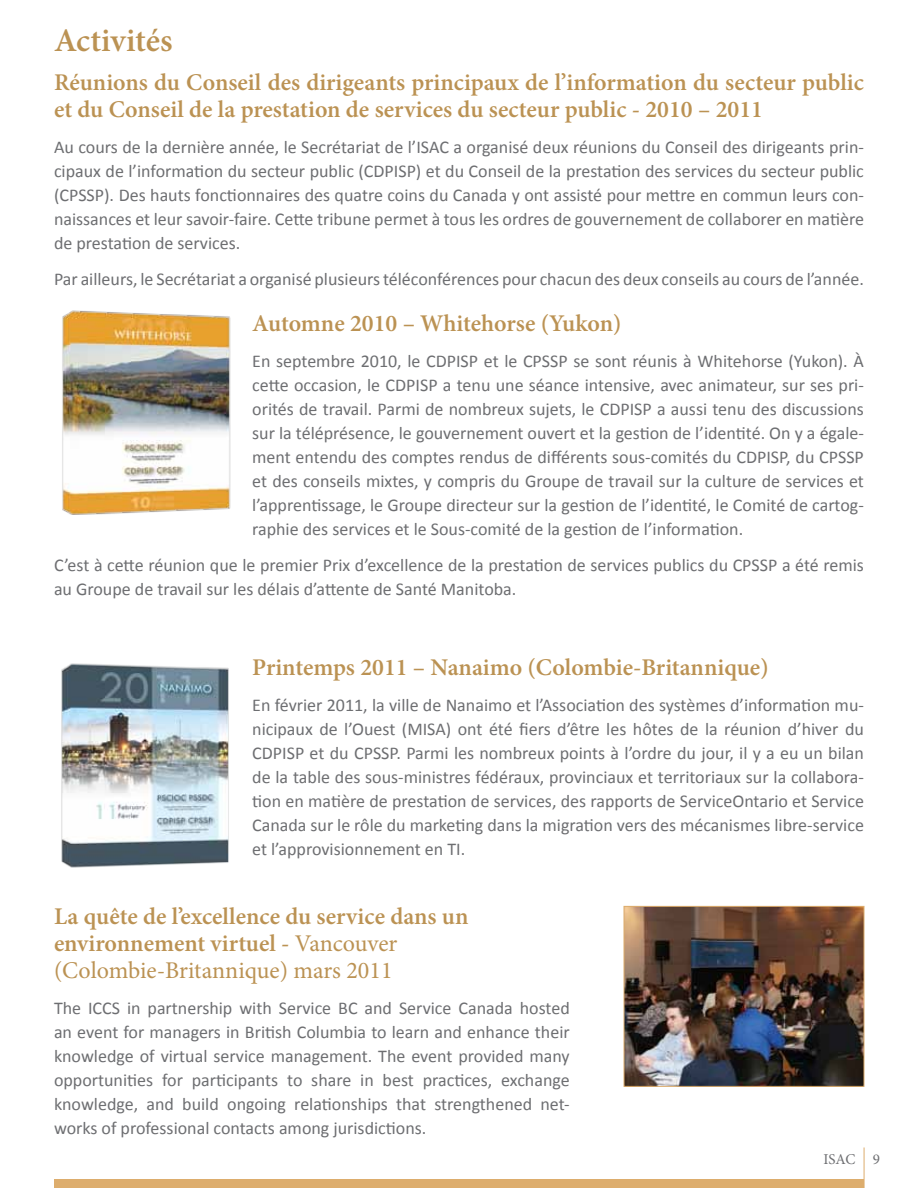
<style>
.page{position:relative;width:918px;height:1188px;background:#fff}
.page>*{position:absolute;margin:0;border:0;box-sizing:border-box;transform-origin:0 0}
.t1{font:600 33px "Minion Pro";color:#bb9253}
.t2{font:600 24px/27px "Minion Pro";color:#bb9253}
.t3{font:18px/24px "Calibri";color:#6d6e71;text-align:justify}
.t4{font:15px "Minion Pro";color:#6d6e71}
.s1{font-weight:400}
</style>
<div class="page">
<img style="left:626px;top:908px;width:236px;height:177px">
<div style="left:624px;top:906px;width:240px;height:181px;border:1px solid #ddad6d"></div>
<img style="left:62px;top:310px;width:169px;height:205px">
<img style="left:61px;top:663px;width:168px;height:205px">
<div style="left:54px;top:1179px;width:810px;height:9px;background:#ddad6d"></div>
<hr style="left:864px;top:1148px;width:1px;height:40px;background:#ddad6d">
<h1 class="t1" style="left:54px;top:18px;width:120px">Activités</h1>
<h2 class="t2" style="left:54px;top:69px;width:811px">Réunions du Conseil des dirigeants principaux de l’information du secteur public et du Conseil de la prestation de services du secteur public - 2010 – 2011</h2>
<p class="t3" style="left:54px;top:134px;width:812px">Au cours de la dernière année, le Secrétariat de l’ISAC a organisé deux réunions du Conseil des dirigeants prin&shy;cipaux de l’information du secteur public (CDPISP) et du Conseil de la prestation des services du secteur public (CPSSP). Des hauts fonctionnaires des quatre coins du Canada y ont assisté pour mettre en commun leurs con&shy;naissances et leur savoir-faire. Cette tribune permet à tous les ordres de gouvernement de collaborer en matière de prestation de services.</p>
<p class="t3" style="left:54px;top:266px;width:811px">Par ailleurs, le Secrétariat a organisé plusieurs téléconférences pour chacun des deux conseils au cours de l’année.</p>
<h2 class="t2" style="left:252px;top:310px;width:371px">Automne 2010 – Whitehorse (Yukon)</h2>
<p class="t3" style="left:252px;top:348px;width:613px">En septembre 2010, le CDPISP et le CPSSP se sont réunis à Whitehorse (Yukon). À cette occasion, le CDPISP a tenu une séance intensive, avec animateur, sur ses pri&shy;orités de travail. Parmi de nombreux sujets, le CDPISP a aussi tenu des discussions sur la téléprésence, le gouvernement ouvert et la gestion de l’identité. On y a égale&shy;ment entendu des comptes rendus de différents sous-comités du CDPISP, du CPSSP et des conseils mixtes, y compris du Groupe de travail sur la culture de services et l’apprentissage, le Groupe directeur sur la gestion de l’identité, le Comité de cartog&shy;raphie des services et le Sous-comité de la gestion de l’information.</p>
<p class="t3" style="left:54px;top:552px;width:811px">C’est à cette réunion que le premier Prix d’excellence de la prestation de services publics du CPSSP a été remis au Groupe de travail sur les délais d’attente de Santé Manitoba.</p>
<h2 class="t2" style="left:252px;top:653px;width:518px">Printemps 2011 – Nanaimo (Colombie-Britannique)</h2>
<p class="t3" style="left:252px;top:692px;width:613px">En février 2011, la ville de Nanaimo et l’Association des systèmes d’information mu&shy;nicipaux de l’Ouest (MISA) ont été fiers d’être les hôtes de la réunion d’hiver du CDPISP et du CPSSP. Parmi les nombreux points à l’ordre du jour, il y a eu un bilan de la table des sous-ministres fédéraux, provinciaux et territoriaux sur la collabora&shy;tion en matière de prestation de services, des rapports de ServiceOntario et Service Canada sur le rôle du marketing dans la migration vers des mécanismes libre-service et l’approvisionnement en TI.</p>
<h2 class="t2" style="left:54px;top:902px;width:416px">La quête de l’excellence du service dans un environnement virtuel - <span class="s1">Vancouver (Colombie-Britannique) mars 2011</span></h2>
<p class="t3" style="left:54px;top:995px;width:517px">The ICCS in partnership with Service BC and Service Canada hosted an event for managers in British Columbia to learn and enhance their knowledge of virtual service management. The event provided many opportunities for participants to share in best practices, exchange knowledge, and build ongoing relationships that strengthened net&shy;works of professional contacts among jurisdictions.</p>
<p class="t4" style="left:823px;top:1150px;width:58px">ISAC 9</p>
</div>
